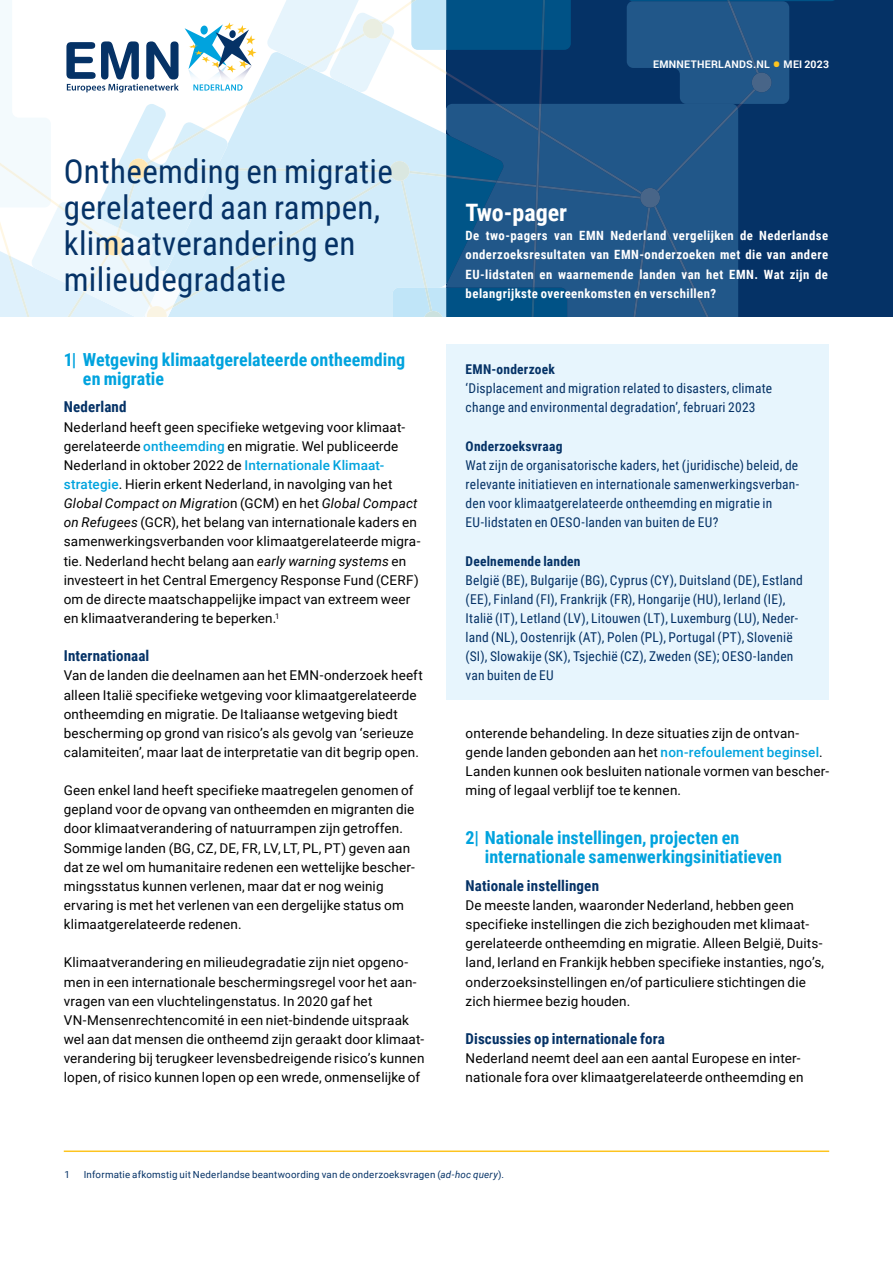
<style>
.page{position:relative;width:893px;height:1263px;background:#fff}
.page>*{position:absolute;margin:0;border:0;box-sizing:border-box;transform-origin:0 0}
._1_hoofdkop{font:33px/36px "Roboto Condensed";letter-spacing:.01em;color:#053266}
.benchkader{font:700 24px "Roboto Condensed";color:#fff}
._1e_tussenkop{font:700 18px/19.2px "Roboto Condensed";color:#00a3de}
._2e_tussenkop{font:700 15px "Roboto Condensed";letter-spacing:.01em;color:#053266}
._0_brood{font:13.5px/19.2px "Roboto";letter-spacing:.01em;color:#000}
.Kader{font:13.5px/19.2px "Roboto Condensed";letter-spacing:.01em;color:#053266}
.Kader-2{font:700 13.5px "Roboto Condensed";letter-spacing:.015em;color:#053266}
.benchkader-2{font:700 12.75px/19.2px "Roboto Condensed";letter-spacing:.035em;color:#fff;text-align:justify}
._0_brood-2{font:700 10.5px "Roboto";letter-spacing:.025em;color:#fff}
.noten{font:9.75px "Roboto";letter-spacing:.025em;color:#053266}
.s1{font-weight:500;color:#00a3de}
.s2{font-style:italic}
.s3{font-weight:400;font-size:27px;color:#fdc41f}
</style>
<div class="page">
<div style="left:446px;top:344px;width:383px;height:355px;background:#e7f5fd"></div>
<div style="left:446px;top:0;width:447px;height:317px;background:#053266"></div>
<svg style="left:0;top:0;width:834px;height:317px"></svg>
<hr style="left:64px;top:1150px;width:765px;height:2px;background:#fdc41f">
<p class="_1_hoofdkop" style="left:64px;top:152px;width:331px">Ontheemding en migratie gerelateerd aan rampen, klimaatverandering en milieudegradatie</p>
<p class="_1e_tussenkop" style="left:83px;top:349px;width:324px;text-indent:-19px">1| Wetgeving klimaatgerelateerde ontheemding en migratie</p>
<p class="_2e_tussenkop" style="left:64px;top:397px;width:64px">Nederland</p>
<p class="_0_brood" style="left:64px;top:417px;width:358px">Nederland heeft geen specifieke wetgeving voor klimaat&shy;gerelateerde <span class="s1">ontheemding</span> en migratie. Wel publiceerde Nederland in oktober 2022 de <span class="s1">Internationale Klimaat&shy;strategie</span>. Hierin erkent Nederland, in navolging van het <span class="s2">Global Compact on Migratio</span>n (GCM) en het <span class="s2">Global Compact on Refugees</span> (GCR), het belang van internationale kaders en samenwerkingsverbanden voor klimaatgerelateerde migra&shy;tie. Nederland hecht belang aan <span class="s2">early warning systems</span> en investeert in het Central Emergency Response Fund (CERF) om de directe maatschappelijke impact van extreem weer en klimaatverandering te beperken.<sup>1</sup></p>
<p class="_2e_tussenkop" style="left:64px;top:645px;width:87px">Internationaal</p>
<p class="_0_brood" style="left:64px;top:665px;width:361px">Van de landen die deelnamen aan het EMN-onderzoek heeft alleen Italië specifieke wetgeving voor klimaatgerelateerde ontheemding en migratie. De Italiaanse wetgeving biedt bescherming op grond van risico’s als gevolg van ‘serieuze calamiteiten’, maar laat de interpretatie van dit begrip open.</p>
<p class="_0_brood" style="left:64px;top:780px;width:353px">Geen enkel land heeft specifieke maatregelen genomen of gepland voor de opvang van ontheemden en migranten die door klimaatverandering of natuurrampen zijn getroffen.<br>Sommige landen (BG, CZ, DE, FR, LV, LT, PL, PT) geven aan dat ze wel om humanitaire redenen een wettelijke bescher&shy;mingsstatus kunnen verlenen, maar dat er nog weinig ervaring is met het verlenen van een dergelijke status om klimaatgerelateerde redenen.</p>
<p class="_0_brood" style="left:64px;top:952px;width:362px">Klimaatverandering en milieudegradatie zijn niet opgeno&shy;men in een internationale beschermingsregel voor het aan&shy;vragen van een vluchtelingenstatus. In 2020 gaf het VN-Mensenrechtencomité in een niet-bindende uitspraak wel aan dat mensen die ontheemd zijn geraakt door klimaat&shy;verandering bij terugkeer levensbedreigende risico’s kunnen lopen, of risico kunnen lopen op een wrede, onmenselijke of</p>
<p class="_0_brood-2" style="left:653px;top:57px;width:177px">EMNNETHERLANDS.NL <span class="s3">•</span> MEI 2023</p>
<p class="benchkader" style="left:466px;top:196px;width:103px">Two-pager</p>
<p class="benchkader-2" style="left:466px;top:226px;width:364px">De two-pagers van EMN Nederland vergelijken de Nederlandse onderzoeksresultaten van EMN-onderzoeken met die van andere EU-lidstaten en waarnemende landen van het EMN. Wat zijn de belangrijkste overeenkomsten en verschillen?</p>
<p class="Kader-2" style="left:466px;top:360px;width:91px">EMN-onderzoek</p>
<p class="Kader" style="left:466px;top:378px;width:308px">‘Displacement and migration related to disasters, climate change and environmental degradation’, februari 2023</p>
<p class="Kader-2" style="left:466px;top:436px;width:98px">Onderzoeksvraag</p>
<p class="Kader" style="left:466px;top:455px;width:335px">Wat zijn de organisatorische kaders, het (juridische) beleid, de relevante initiatieven en internationale samenwerkingsverban&shy;den voor klimaatgerelateerde ontheemding en migratie in EU-lidstaten en OESO-landen van buiten de EU?</p>
<p class="Kader-2" style="left:466px;top:551px;width:116px">Deelnemende landen</p>
<p class="Kader" style="left:466px;top:570px;width:339px">België (BE), Bulgarije (BG), Cyprus (CY), Duitsland (DE), Estland (EE), Finland (FI), Frankrijk (FR), Hongarije (HU), Ierland (IE), Italië (IT), Letland (LV), Litouwen (LT), Luxemburg (LU), Neder&shy;land (NL), Oostenrijk (AT), Polen (PL), Portugal (PT), Slovenië (SI), Slowakije (SK), Tsjechië (CZ), Zweden (SE); OESO-landen van buiten de EU</p>
<p class="_0_brood" style="left:466px;top:723px;width:365px">onterende behandeling. In deze situaties zijn de ontvan&shy;gende landen gebonden aan het <span class="s1">non-refoulement beginsel</span>.<br>Landen kunnen ook besluiten nationale vormen van bescher&shy;ming of legaal verblijf toe te kennen.</p>
<p class="_1e_tussenkop" style="left:485px;top:827px;width:299px;text-indent:-19px">2| Nationale instellingen, projecten en internationale samenwerkingsinitiatieven</p>
<p class="_2e_tussenkop" style="left:466px;top:875px;width:135px">Nationale instellingen</p>
<p class="_0_brood" style="left:466px;top:895px;width:360px">De meeste landen, waaronder Nederland, hebben geen specifieke instellingen die zich bezighouden met klimaat&shy;gerelateerde ontheemding en migratie. Alleen België, Duits&shy;land, Ierland en Frankijk hebben specifieke instanties, ngo’s, onderzoeksinstellingen en/of particuliere stichtingen die zich hiermee bezig houden.</p>
<p class="_2e_tussenkop" style="left:466px;top:1028px;width:201px">Discussies op internationale fora</p>
<p class="_0_brood" style="left:466px;top:1048px;width:339px">Nederland neemt deel aan een aantal Europese en inter&shy;nationale fora over klimaatgerelateerde ontheemding en</p>
<p class="noten" style="left:65px;top:1167px;width:7px">1</p>
<p class="noten" style="left:84px;top:1167px;width:422px">Informatie afkomstig uit Nederlandse beantwoording van de onderzoeksvragen (<span class="s2">ad-hoc query</span>).</p>
</div>
